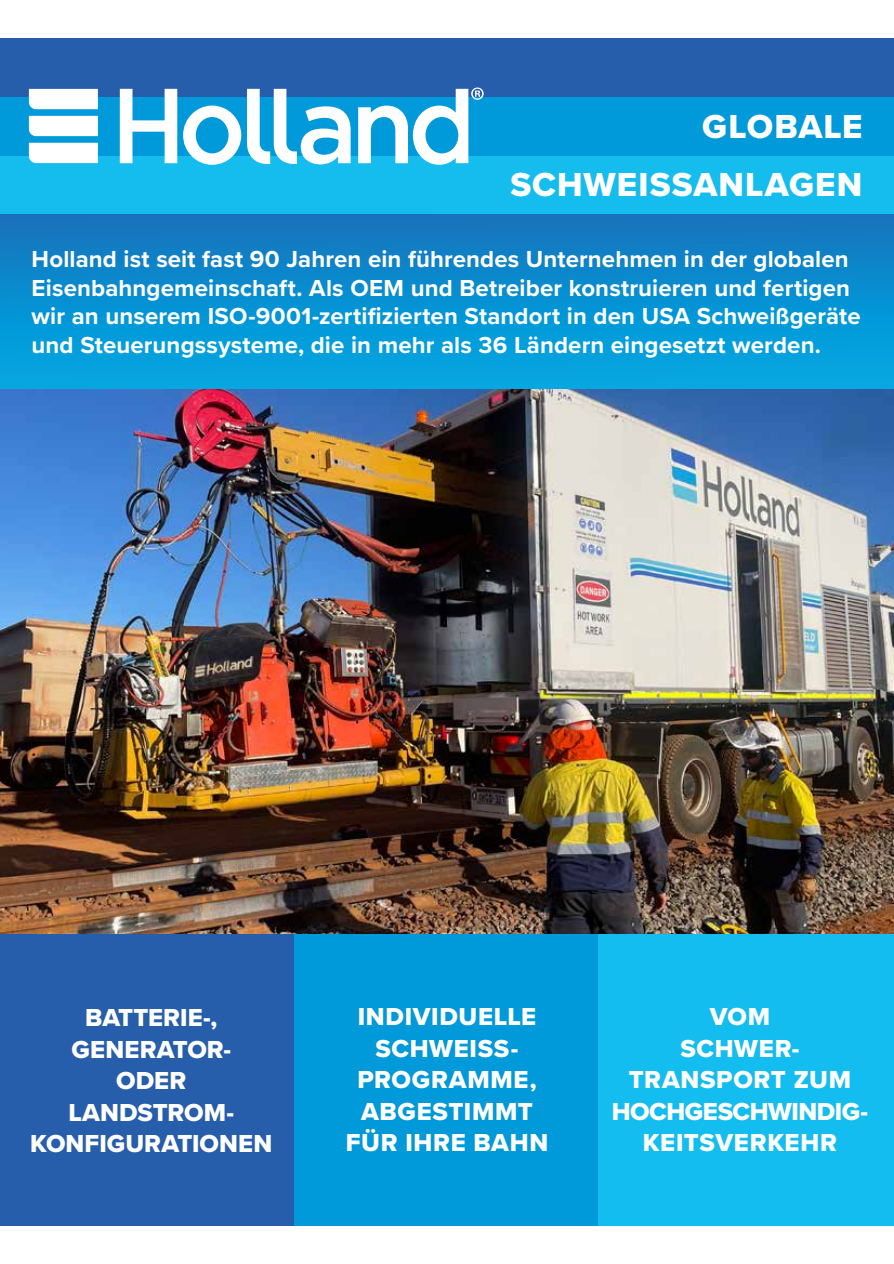
<style>
.page{position:relative;width:894px;height:1264px;background:#fff}
.page>*{position:absolute;margin:0;border:0;box-sizing:border-box;transform-origin:0 0}
.t1{font:34.5px/58.5px "Proxima Nova Extrabld";letter-spacing:.03em;color:#fff;text-align:right}
.t2{font:25.5px/31.5px "Proxima Nova Extrabld";letter-spacing:.015em;color:#fff;text-align:center}
.t3{font:700 24px/28.5px "Proxima Nova";letter-spacing:.005em;color:#fff}
</style>
<div class="page">
<img style="left:0;top:388px;width:893px;height:546px">
<div style="left:0;top:38px;width:893px;height:59px;background:#265eab"></div>
<div style="left:0;top:97px;width:893px;height:59px;background:#0099d9"></div>
<div style="left:0;top:156px;width:893px;height:59px;background:#15bdef"></div>
<svg style="left:29px;top:116px;width:69px;height:20px"></svg>
<svg style="left:29px;top:143px;width:69px;height:20px"></svg>
<svg style="left:29px;top:89px;width:69px;height:20px"></svg>
<svg style="left:183px;top:106px;width:58px;height:59px"></svg>
<svg style="left:247px;top:89px;width:103px;height:75px"></svg>
<svg style="left:120px;top:89px;width:57px;height:74px"></svg>
<svg style="left:358px;top:87px;width:125px;height:78px"></svg>
<div style="left:0;top:214px;width:893px;height:174px;background:linear-gradient(to bottom,#1474bd,#00abe5)"></div>
<div style="left:243px;top:934px;width:407px;height:291px;background:#0099d9"></div>
<div style="left:598px;top:934px;width:295px;height:291px;background:#14bdef"></div>
<div style="left:0;top:934px;width:293px;height:291px;background:#265eab"></div>
<h1 class="t1" style="left:510px;top:97px;width:353px">GLOBALE<br>SCHWEISSANLAGEN</h1>
<p class="t3" style="left:32px;top:244px;width:830px">Holland ist seit fast 90 Jahren ein führendes Unternehmen in der globalen Eisenbahngemeinschaft. Als OEM und Betreiber konstruieren und fertigen wir an unserem ISO-9001-zertifizierten Standort in den USA Schweißgeräte und Steuerungssysteme, die in mehr als 36 Ländern eingesetzt werden.</p>
<p class="t2" style="left:30px;top:1001px;width:243px">BATTERIE-,<br>GENERATOR-<br>ODER<br>LANDSTROM-<br>KONFIGURATIONEN</p>
<p class="t2" style="left:345px;top:1000px;width:204px">INDIVIDUELLE<br>SCHWEISS-<br>PROGRAMME,<br>ABGESTIMMT<br>FÜR IHRE BAHN</p>
<p class="t2" style="left:611px;top:1000px;width:258px">VOM<br>SCHWER-<br>TRANSPORT ZUM<br>HOCHGESCHWINDIG-<br>KEITSVERKEHR</p>
</div>
